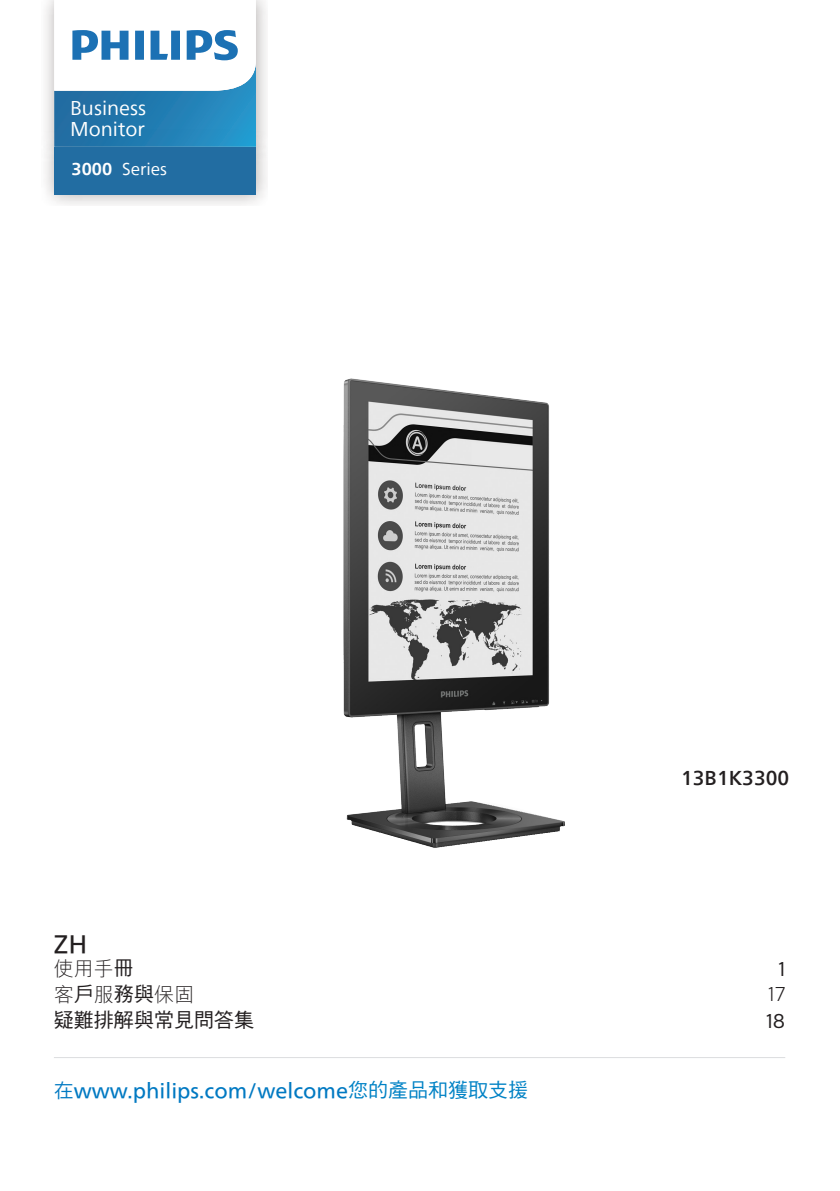
<style>
.page{position:relative;width:840px;height:1191px;background:#fff}
.page>*{position:absolute;margin:0;border:0;box-sizing:border-box;transform-origin:0 0}
.t1{font:24px "M Xiang He Hei SC Std Var";color:#231f20}
.t2{font:20px "M Xiang He Hei SC Std Var";color:#0079c2}
.t3{font:20px/21px "Neue Frutiger World";color:#fff}
.t4{font:20px "M Hei GB Light";color:#231f20}
.t5{font:20px "DF Hei Std W5";color:#231f20}
.t6{font:500 20px "Neue Frutiger World";color:#231f20}
.t7{font:20px "Centrale Sans";color:#231f20}
.t8{font:300 20px "Centrale Sans";color:#231f20}
.t9{font:17px "Neue Frutiger World";color:#fff}
.s1{font-weight:700}
.s2{font-family:"DF Hei Std W5"}
.s3{font-family:"M Xiang He Hei SC Std";font-weight:300}
.s4{font-family:"DF Hei Std W5";color:#0082c5}
</style>
<div class="page">
<svg style="left:54px;top:30px;width:202px;height:93px"></svg>
<img style="left:42px;top:123px;width:225px;height:82px">
<div style="left:54px;top:147px;width:202px;height:47px;background:#226da2"></div>
<img style="left:343px;top:378px;width:222px;height:470px">
<hr style="left:54px;top:1057px;width:730px;height:1px;background:#dcdddf">
<p class="t3" style="left:70px;top:98px;width:78px">Business<br>Monitor</p>
<p class="t9" style="left:71px;top:156px;width:97px"><span class="s1">3000</span> Series</p>
<p class="t6" style="left:680px;top:761px;width:110px">13B1K3300</p>
<p class="t1" style="left:54px;top:928px;width:35px">ZH</p>
<p class="t4" style="left:54px;top:958px;width:81px">使用手<span class="s2">冊</span></p>
<p class="t7" style="left:778px;top:957px;width:8px">1</p>
<p class="t4" style="left:54px;top:983px;width:141px">客<span class="s2">戶</span>服<span class="s2">務與</span>保固</p>
<p class="t8" style="left:767px;top:982px;width:18px">17</p>
<p class="t5" style="left:54px;top:1009px;width:201px">疑難排解與常見問答集</p>
<p class="t7" style="left:765px;top:1009px;width:21px">18</p>
<p class="t2" style="left:54px;top:1078px;width:475px"><span class="s3">在</span>www.philips.com/welcome<span class="s4">您的產品和獲取支援</span></p>
</div>
